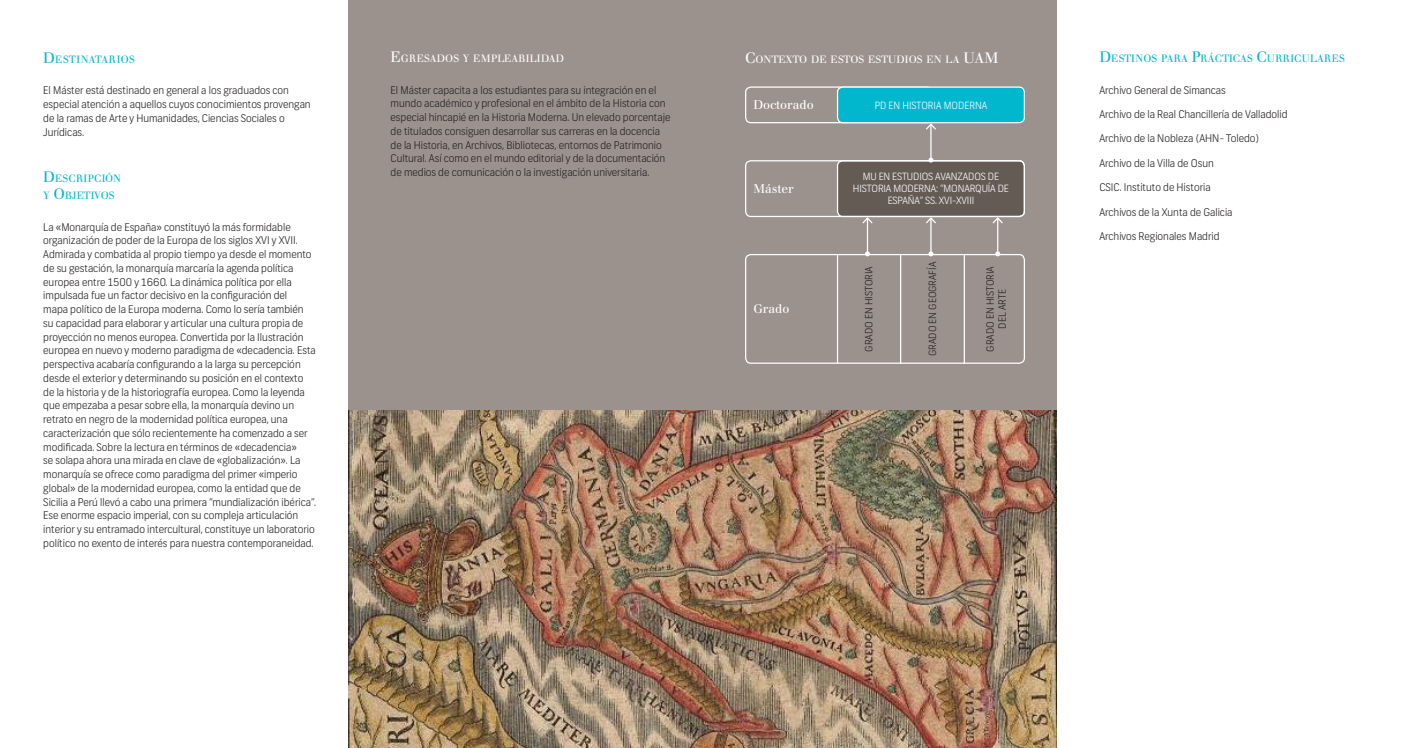
<style>
.page{position:relative;width:1405px;height:748px;background:#fff}
.page>*{position:absolute;margin:0;border:0;box-sizing:border-box;transform-origin:0 0}
.t1{font:12.5px "Walbaum";color:#fff}
.texto_corrido{font:300 10.62px/13.8px "Frank";color:#231f20}
.titulos{font:10.5px/17.5px "Walbaum";letter-spacing:.005em;color:#00b7ce}
.titulos-2{font:10.5px "Walbaum";letter-spacing:-.005em;color:#fff}
.texto_corrido-2{font:300 10px/12px "Frank";letter-spacing:-.01em;color:#fff;text-align:center}
.texto_corrido-3{font:300 10px/12px "Frank";color:#231f20;text-align:center}
.s1{font-size:15px}
</style>
<div class="page">
<div style="left:348px;top:0;width:709px;height:746px;background:#9c928d"></div>
<img style="left:348px;top:411px;width:709px;height:337px">
<div style="left:745px;top:86px;width:188px;height:37px;border:1px solid #fff;border-radius:5px"></div>
<hr style="left:867px;top:218px;width:1px;height:36px;background:#fff">
<svg style="left:861px;top:217px;width:13px;height:8px"></svg>
<hr style="left:930px;top:218px;width:1px;height:36px;background:#fff">
<svg style="left:928px;top:251px;width:5px;height:3px"></svg>
<svg style="left:924px;top:217px;width:13px;height:8px"></svg>
<hr style="left:997px;top:218px;width:1px;height:36px;background:#fff">
<svg style="left:991px;top:217px;width:13px;height:8px"></svg>
<div style="left:837px;top:161px;width:187px;height:55px;background:#655b55;border-radius:5px"></div>
<div style="left:745px;top:160px;width:280px;height:57px;border:1px solid #fff;border-radius:5px"></div>
<div style="left:837px;top:87px;width:187px;height:36px;background:#00b7ce;border-radius:5px"></div>
<div style="left:837px;top:86px;width:188px;height:37px;border:1px solid #fff;border-radius:5px"></div>
<div style="left:745px;top:254px;width:280px;height:110px;border:1px solid #fff;border-radius:5px"></div>
<hr style="left:837px;top:254px;width:1px;height:110px;background:#fff">
<hr style="left:900px;top:254px;width:1px;height:110px;background:#fff">
<hr style="left:963px;top:254px;width:2px;height:110px;background:#fff">
<hr style="left:930px;top:124px;width:1px;height:36px;background:#fff">
<svg style="left:928px;top:158px;width:5px;height:5px"></svg>
<svg style="left:924px;top:122px;width:13px;height:9px"></svg>
<p class="titulos" style="left:43px;top:51px;width:93px"><span class="s1">D</span>ESTINATARIOS</p>
<p class="texto_corrido" style="left:43px;top:84px;width:269px">El Máster está destinado en general a los graduados con especial atención a aquellos cuyos conocimientos provengan de la ramas de Arte y Humanidades, Ciencias Sociales o Jurídicas.</p>
<p class="titulos" style="left:43px;top:169px;width:79px"><span class="s1">D</span>ESCRIPCIÓN<br>Y <span class="s1">O</span>BJETIVOS</p>
<p class="texto_corrido" style="left:43px;top:220px;width:274px">La «Monarquía de España» constituyó la más formidable organización de poder de la Europa de los siglos XVI y XVII.<br>Admirada y combatida al propio tiempo ya desde el momento de su gestación, la monarquía marcaría la agenda política europea entre 1500 y 1660. La dinámica política por ella impulsada fue un factor decisivo en la configuración del<br>mapa político de la Europa moderna. Como lo sería también su capacidad para elaborar y articular una cultura propia de proyección no menos europea. Convertida por la Ilustración europea en nuevo y moderno paradigma de «decadencia. Esta perspectiva acabaría configurando a la larga su percepción desde el exterior y determinando su posición en el contexto de la historia y de la historiografía europea. Como la leyenda que empezaba a pesar sobre ella, la monarquía devino un retrato en negro de la modernidad política europea, una caracterización que sólo recientemente ha comenzado a ser modificada. Sobre la lectura en términos de «decadencia»<br>se solapa ahora una mirada en clave de «globalización». La monarquía se ofrece como paradigma del primer «imperio global» de la modernidad europea, como la entidad que de Sicilia a Perú llevó a cabo una primera “mundialización ibérica”.<br>Ese enorme espacio imperial, con su compleja articulación interior y su entramado intercultural, constituye un laboratorio político no exento de interés para nuestra contemporaneidad.</p>
<p class="titulos-2" style="left:391px;top:52px;width:175px"><span class="s1">E</span>GRESADOS Y EMPLEABILIDAD</p>
<p class="texto_corrido" style="left:391px;top:83px;width:281px">El Máster capacita a los estudiantes para su integración en el mundo académico y profesional en el ámbito de la Historia con especial hincapié en la Historia Moderna. Un elevado porcentaje de titulados consiguen desarrollar sus carreras en la docencia de la Historia, en Archivos, Bibliotecas, entornos de Patrimonio Cultural. Así como en el mundo editorial y de la documentación de medios de comunicación o la investigación universitaria.</p>
<p class="titulos-2" style="left:745px;top:53px;width:255px"><span class="s1">C</span> ONTEXTO DE ESTOS ESTUDIOS EN LA <span class="s1">UAM</span></p>
<p class="t1" style="left:753px;top:98px;width:62px">Doctorado</p>
<p class="texto_corrido-2" style="left:874px;top:99px;width:114px">PD EN HISTORIA MODERNA</p>
<p class="t1" style="left:753px;top:182px;width:42px">Máster</p>
<p class="t1" style="left:753px;top:302px;width:38px">Grado</p>
<p class="texto_corrido-2" style="left:853px;top:171px;width:157px">MU EN ESTUDIOS AVANZADOS DE<br>HISTORIA MODERNA: “MONARQUÍA DE<br>ESPAÑA” SS. XVI-XVIII</p>
<p class="texto_corrido-3" style="left:863px;top:352px;width:87px;rotate:-90deg">GRADO EN HISTORIA</p>
<p class="texto_corrido-3" style="left:927px;top:356px;width:96px;rotate:-90deg">GRADO EN GEOGRAFÍA</p>
<p class="texto_corrido-3" style="left:984px;top:352px;width:87px;rotate:-90deg">GRADO EN HISTORIA<br>DEL ARTE</p>
<p class="titulos" style="left:1099px;top:50px;width:247px"><span class="s1">D</span>ESTINOS PARA <span class="s1">P</span>RÁCTICAS <span class="s1">C</span> URRICULARES</p>
<p class="texto_corrido" style="left:1099px;top:83px;width:128px">Archivo General de Simancas</p>
<p class="texto_corrido" style="left:1099px;top:107px;width:190px">Archivo de la Real Chancillería de Valladolid</p>
<p class="texto_corrido" style="left:1099px;top:132px;width:161px">Archivo de la Nobleza (AHN- Toledo)</p>
<p class="texto_corrido" style="left:1099px;top:156px;width:116px">Archivo de la Villa de Osun</p>
<p class="texto_corrido" style="left:1099px;top:181px;width:113px">CSIC. Instituto de Historia</p>
<p class="texto_corrido" style="left:1099px;top:205px;width:135px">Archivos de la Xunta de Galicia</p>
<p class="texto_corrido" style="left:1099px;top:229px;width:122px">Archivos Regionales Madrid</p>
</div>
